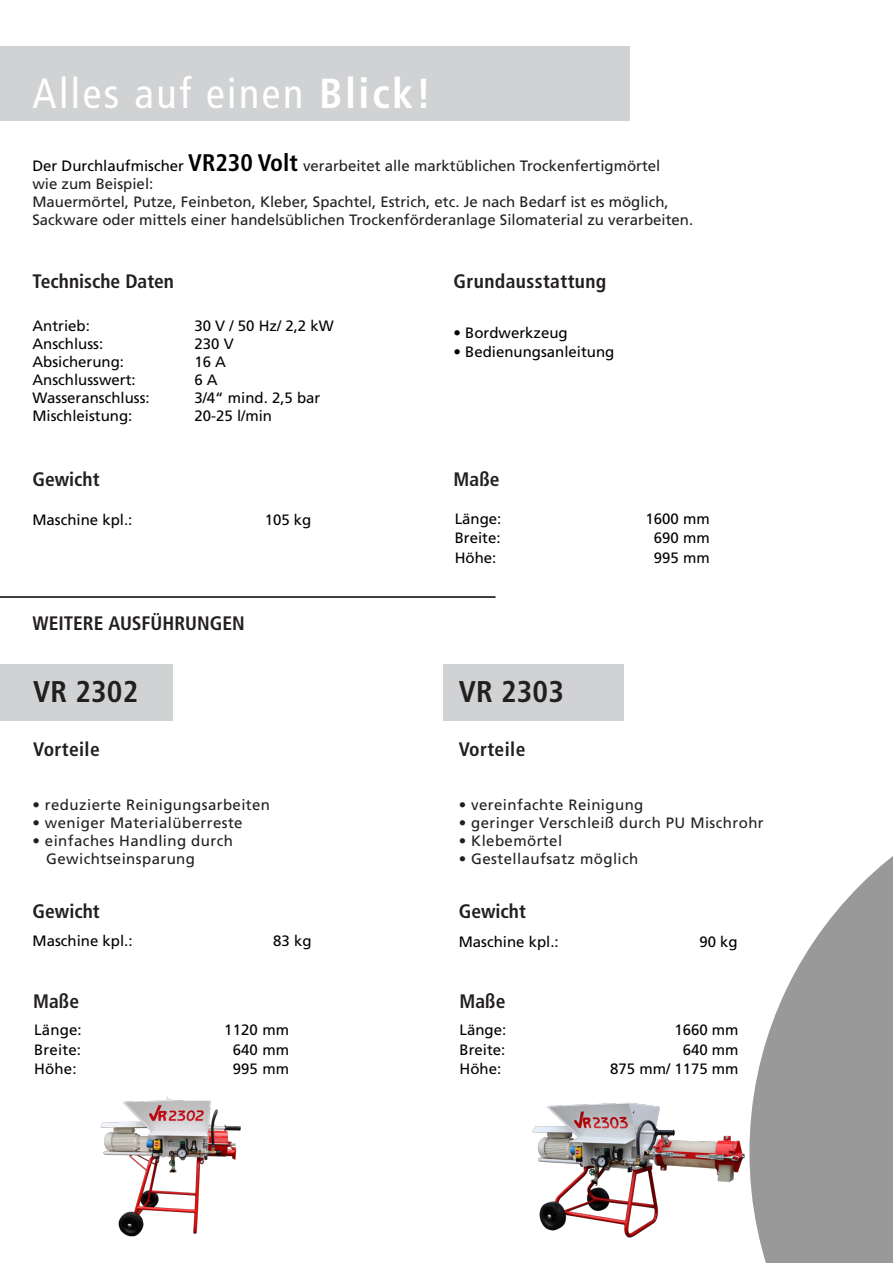
<style>
.page{position:relative;width:893px;height:1263px;background:#fff}
.page>*{position:absolute;margin:0;border:0;box-sizing:border-box;transform-origin:0 0}
.Unterüberschrift___l{font:condensed 42px "Frutiger LT Std";letter-spacing:.06em;color:#fff}
.Textkörper___linksbü{font:700 condensed 30px "Frutiger LT Std";letter-spacing:.005em;color:#231f20}
.Textkörper___zentrie{font:700 condensed 19.5px "Frutiger LT Std";color:#231f20}
.Unterüberschrift___l-2{font:700 condensed 19.5px "Frutiger LT Std";letter-spacing:.02em;color:#231f20}
.Rückseiteninfo{font:15px "Frutiger LT Std";color:#231f20}
.Textkörper___linksbü-2{font:15px "Frutiger LT Std";letter-spacing:.03em;color:#231f20}
.Rückseiteninfo-2{font:15px "Frutiger LT Std";color:#000}
.Rückseiteninfo-3{font:15px "Frutiger LT Std";color:#040503}
.s1{font-weight:700}
.s2{color:#000}
.s3{font-weight:700;font-stretch:condensed;font-size:24px;color:#000}
</style>
<div class="page">
<div style="left:443px;top:664px;width:181px;height:56px;background:#d1d2d4"></div>
<svg style="left:750px;top:856px;width:143px;height:407px;fill:#999"></svg>
<div style="left:0;top:47px;width:629px;height:74px;background:#d1d2d4"></div>
<hr style="left:0;top:596px;width:495px;height:2px;background:#000">
<div style="left:0;top:664px;width:172px;height:56px;background:#d1d2d4"></div>
<img style="left:100px;top:1096px;width:141px;height:141px">
<img style="left:532px;top:1102px;width:218px;height:136px">
<p class="Unterüberschrift___l" style="left:32px;top:69px;width:401px">Alles auf einen <span class="s1">Blick!</span></p>
<p class="Rückseiteninfo" style="left:32px;top:157px;width:629px"><span class="s2">Der Durchlaufmischer</span> <span class="s3">VR230 Volt</span> verarbeitet alle marktüblichen Trockenfertigmörtel</p>
<p class="Rückseiteninfo" style="left:32px;top:175px;width:122px">wie zum Beispiel:</p>
<p class="Rückseiteninfo" style="left:32px;top:193px;width:638px">Mauermörtel, Putze, Feinbeton, Kleber, Spachtel, Estrich, etc. Je nach Bedarf ist es möglich,</p>
<p class="Rückseiteninfo" style="left:32px;top:211px;width:662px">Sackware oder mittels einer handelsüblichen Trockenförderanlage Silomaterial zu verarbeiten.</p>
<p class="Textkörper___zentrie" style="left:32px;top:270px;width:143px">Technische Daten</p>
<p class="Rückseiteninfo-3" style="left:32px;top:317px;width:59px">Antrieb:</p>
<p class="Rückseiteninfo-3" style="left:194px;top:317px;width:141px">30 V / 50 Hz/ 2,2 kW</p>
<p class="Rückseiteninfo-3" style="left:32px;top:335px;width:72px">Anschluss:</p>
<p class="Rückseiteninfo-3" style="left:194px;top:335px;width:41px">230 V</p>
<p class="Rückseiteninfo-3" style="left:32px;top:353px;width:93px">Absicherung:</p>
<p class="Rückseiteninfo-3" style="left:194px;top:353px;width:33px">16 A</p>
<p class="Rückseiteninfo-3" style="left:32px;top:371px;width:105px">Anschlusswert:</p>
<p class="Rückseiteninfo-3" style="left:194px;top:371px;width:25px">6 A</p>
<p class="Rückseiteninfo-3" style="left:32px;top:389px;width:119px">Wasseranschluss:</p>
<p class="Rückseiteninfo-3" style="left:194px;top:389px;width:127px">3/4“ mind. 2,5 bar</p>
<p class="Rückseiteninfo-3" style="left:32px;top:407px;width:102px">Mischleistung:</p>
<p class="Rückseiteninfo-3" style="left:194px;top:407px;width:79px">20-25 l/min</p>
<p class="Unterüberschrift___l-2" style="left:454px;top:270px;width:154px">Grundausstattung</p>
<p class="Rückseiteninfo-2" style="left:454px;top:323px;width:116px">• Bordwerkzeug</p>
<p class="Rückseiteninfo-2" style="left:454px;top:343px;width:162px">• Bedienungsanleitung</p>
<p class="Textkörper___zentrie" style="left:32px;top:468px;width:69px">Gewicht</p>
<p class="Textkörper___zentrie" style="left:454px;top:468px;width:47px">Maße</p>
<p class="Rückseiteninfo-2" style="left:32px;top:511px;width:102px">Maschine kpl.:</p>
<p class="Rückseiteninfo-3" style="left:265px;top:511px;width:48px">105 kg</p>
<p class="Rückseiteninfo-2" style="left:455px;top:509px;width:48px">Länge:</p>
<p class="Rückseiteninfo-2" style="left:645px;top:509px;width:66px">1600 mm</p>
<p class="Rückseiteninfo-2" style="left:455px;top:529px;width:47px">Breite:</p>
<p class="Rückseiteninfo-3" style="left:654px;top:529px;width:57px">690 mm</p>
<p class="Rückseiteninfo-2" style="left:455px;top:548px;width:43px">Höhe:</p>
<p class="Rückseiteninfo-3" style="left:654px;top:548px;width:57px">995 mm</p>
<p class="Textkörper___zentrie" style="left:32px;top:612px;width:214px">WEITERE AUSFÜHRUNGEN</p>
<p class="Textkörper___linksbü" style="left:33px;top:674px;width:107px">VR 2302</p>
<p class="Textkörper___linksbü" style="left:459px;top:674px;width:107px">VR 2303</p>
<p class="Unterüberschrift___l-2" style="left:33px;top:738px;width:68px">Vorteile</p>
<p class="Unterüberschrift___l-2" style="left:459px;top:738px;width:68px">Vorteile</p>
<p class="Textkörper___linksbü-2" style="left:32px;top:796px;width:239px">• reduzierte Reinigungsarbeiten</p>
<p class="Textkörper___linksbü-2" style="left:32px;top:814px;width:212px">• weniger Materialüberreste</p>
<p class="Textkörper___linksbü-2" style="left:32px;top:832px;width:202px">• einfaches Handling durch</p>
<p class="Textkörper___linksbü-2" style="left:46px;top:850px;width:150px">Gewichtseinsparung</p>
<p class="Textkörper___linksbü-2" style="left:459px;top:796px;width:186px">• vereinfachte Reinigung</p>
<p class="Textkörper___linksbü-2" style="left:459px;top:814px;width:307px">• geringer Verschleiß durch PU Mischrohr</p>
<p class="Textkörper___linksbü-2" style="left:459px;top:832px;width:105px">• Klebemörtel</p>
<p class="Textkörper___linksbü-2" style="left:459px;top:850px;width:181px">• Gestellaufsatz möglich</p>
<p class="Textkörper___zentrie" style="left:33px;top:900px;width:69px">Gewicht</p>
<p class="Textkörper___zentrie" style="left:459px;top:900px;width:69px">Gewicht</p>
<p class="Rückseiteninfo-2" style="left:33px;top:932px;width:102px">Maschine kpl.:</p>
<p class="Rückseiteninfo-3" style="left:273px;top:932px;width:40px">83 kg</p>
<p class="Rückseiteninfo-2" style="left:459px;top:933px;width:102px">Maschine kpl.:</p>
<p class="Rückseiteninfo-2" style="left:699px;top:933px;width:40px">90 kg</p>
<p class="Textkörper___zentrie" style="left:33px;top:990px;width:47px">Maße</p>
<p class="Textkörper___zentrie" style="left:459px;top:990px;width:47px">Maße</p>
<p class="Rückseiteninfo-2" style="left:34px;top:1021px;width:49px">Länge:</p>
<p class="Rückseiteninfo-2" style="left:224px;top:1021px;width:67px">1120 mm</p>
<p class="Rückseiteninfo-2" style="left:34px;top:1040px;width:48px">Breite:</p>
<p class="Rückseiteninfo-3" style="left:233px;top:1040px;width:58px">640 mm</p>
<p class="Rückseiteninfo-2" style="left:34px;top:1060px;width:44px">Höhe:</p>
<p class="Rückseiteninfo-3" style="left:233px;top:1060px;width:58px">995 mm</p>
<p class="Rückseiteninfo-2" style="left:459px;top:1021px;width:48px">Länge:</p>
<p class="Rückseiteninfo-2" style="left:674px;top:1021px;width:66px">1660 mm</p>
<p class="Rückseiteninfo-2" style="left:459px;top:1040px;width:47px">Breite:</p>
<p class="Rückseiteninfo-2" style="left:683px;top:1040px;width:57px">640 mm</p>
<p class="Rückseiteninfo-2" style="left:459px;top:1060px;width:43px">Höhe:</p>
<p class="Rückseiteninfo-2" style="left:610px;top:1060px;width:130px">875 mm/ 1175 mm</p>
</div>
